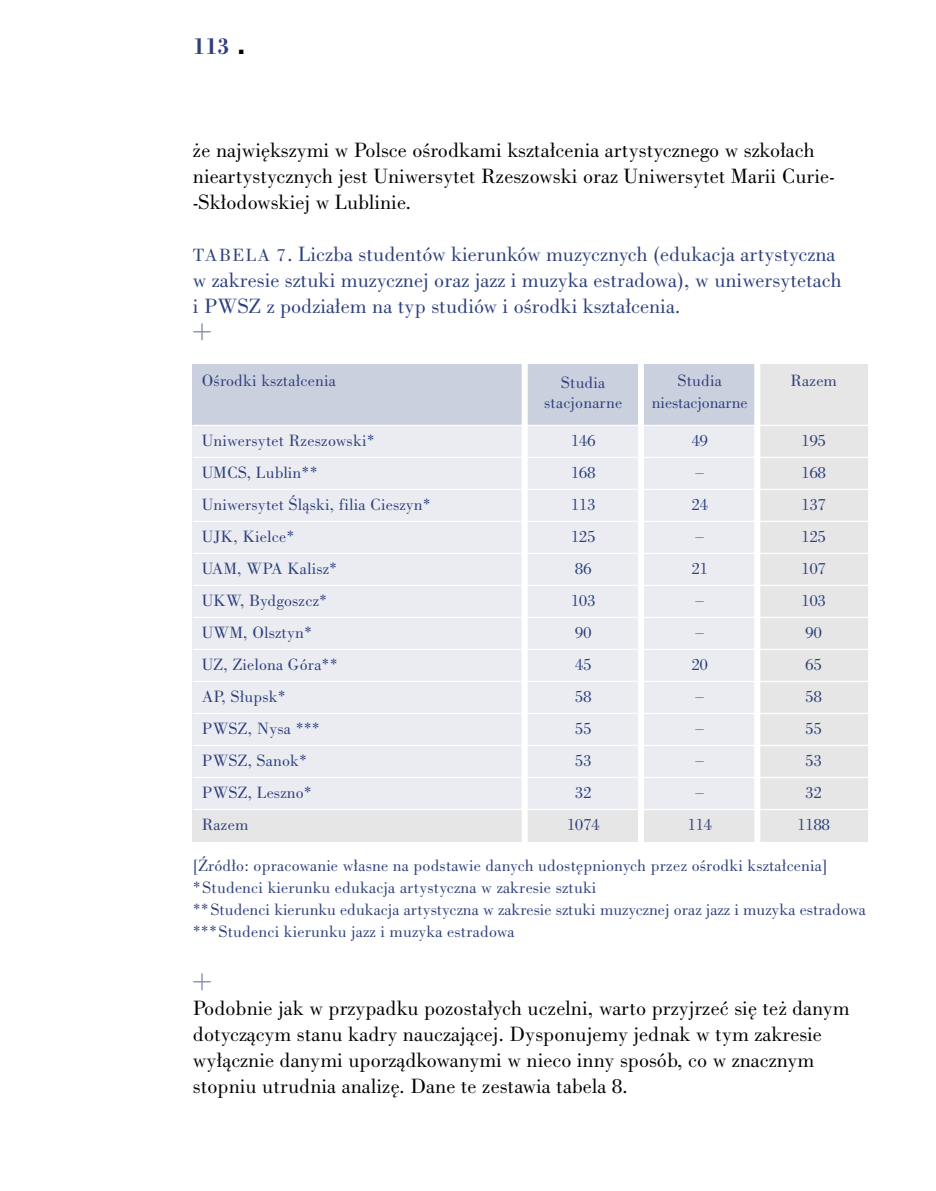
<style>
.page{position:relative;width:936px;height:1191px;background:#fff}
.page>*{position:absolute;margin:0;border:0;box-sizing:border-box;transform-origin:0 0}
.t1{font:44px "Bodoni Ant SCTCE Ligh";color:#828cb1}
.t2{font:600 24px "Bodoni Ant TCE";color:#2d3f7c}
.t3{font:21px/26px "Bodoni Book PL";color:#000}
.t4{font:21px/26px "Bodoni Book PL";color:#2d3f7c}
.t5{font:16.6px/32px "Bodoni Book PL";letter-spacing:.01em;color:#2d3f7c;text-align:center}
.s1{font-family:"DIN Pl";font-weight:900;color:#000}
.s2{font-size:18px}
</style>
<div class="page">
<div style="left:193px;top:365px;width:674px;height:71px;background:#cbd0df"></div>
<div style="left:758px;top:365px;width:109px;height:66px;background:#e6e6e6"></div>
<div style="left:193px;top:809px;width:674px;height:32px;background:#e6e6e6"></div>
<div style="left:193px;top:425px;width:674px;height:384px;background:#eaecf2"></div>
<div style="left:757px;top:425px;width:110px;height:395px;background:#e6e6e6"></div>
<hr style="left:193px;top:457px;width:684px;height:1px;background:#fff">
<hr style="left:193px;top:425px;width:684px;height:1px;background:#fff">
<hr style="left:193px;top:489px;width:684px;height:1px;background:#fff">
<hr style="left:193px;top:521px;width:684px;height:1px;background:#fff">
<hr style="left:193px;top:553px;width:684px;height:1px;background:#fff">
<hr style="left:193px;top:585px;width:684px;height:1px;background:#fff">
<hr style="left:193px;top:617px;width:684px;height:1px;background:#fff">
<hr style="left:193px;top:649px;width:684px;height:1px;background:#fff">
<hr style="left:193px;top:681px;width:684px;height:1px;background:#fff">
<hr style="left:193px;top:713px;width:684px;height:1px;background:#fff">
<hr style="left:193px;top:745px;width:684px;height:1px;background:#fff">
<hr style="left:193px;top:777px;width:684px;height:1px;background:#fff">
<hr style="left:193px;top:809px;width:684px;height:1px;background:#fff">
<div style="left:754px;top:360px;width:6px;height:484px;background:#fff"></div>
<div style="left:638px;top:361px;width:6px;height:484px;background:#fff"></div>
<div style="left:521px;top:361px;width:6px;height:484px;background:#fff"></div>
<h2 class="t2" style="left:193px;top:37px;width:54px">113 <span class="s1">.</span></h2>
<p class="t3" style="left:193px;top:139px;width:643px">˝e najwi´kszymi w Polsce oÊrodkami kszta∏cenia artystycznego w szko∏ach nieartystycznych jest Uniwersytet Rzeszowski oraz Uniwersytet Marii Curie--Sk∏odowskiej w Lublinie.</p>
<p class="t4" style="left:193px;top:243px;width:650px"><span class="s2">TABELA 7</span>. Liczba studentów kierunków muzycznych (edukacja artystyczna w zakresie sztuki muzycznej oraz jazz i muzyka estradowa), w uniwersytetach i PWSZ z podzia∏em na typ studiów i oÊrodki kszta∏cenia.</p>
<h1 class="t1" style="left:191px;top:305px;width:24px">+</h1>
<p class="t5" style="left:202px;top:366px;width:135px">OÊrodki kszta∏cenia</p>
<p class="t5" style="left:202px;top:426px;width:230px;text-align:left">Uniwersytet Rzeszowski*<br>UMCS, Lublin**<br>Uniwersytet Âlàski, filia Cieszyn*<br>UJK, Kielce*<br>UAM, WPA Kalisz*<br>UKW, Bydgoszcz*<br>UWM, Olsztyn*<br>UZ, Zielona Góra**<br>AP, S∏upsk*<br>PWSZ, Nysa ***<br>PWSZ, Sanok*<br>PWSZ, Leszno*<br>Razem</p>
<p class="t5" style="left:544px;top:374px;width:80px;line-height:20px">Studia stacjonarne</p>
<p class="t5" style="left:567px;top:426px;width:34px">146<br>168<br>113<br>125<br>86<br>103<br>90<br>45<br>58<br>55<br>53<br>32<br>1074</p>
<p class="t5" style="left:652px;top:371px;width:97px;line-height:22px">Studia niestacjonarne</p>
<p class="t5" style="left:687px;top:426px;width:26px">49 –<br>24 –<br>21 –<br>–<br>20 –<br>–<br>–<br>–<br>114</p>
<p class="t5" style="left:790px;top:366px;width:48px">Razem</p>
<p class="t5" style="left:797px;top:426px;width:34px">195<br>168<br>137<br>125<br>107<br>103<br>90<br>65<br>58<br>55<br>53<br>32<br>1188</p>
<p class="t5" style="left:193px;top:856px;width:674px;line-height:22px;text-align:left">[èród∏o: opracowanie w∏asne na podstawie danych udost´pnionych przez oÊrodki kszta∏cenia] *Studenci kierunku edukacja artystyczna w zakresie sztuki<br>**Studenci kierunku edukacja artystyczna w zakresie sztuki muzycznej oraz jazz i muzyka estradowa ***Studenci kierunku jazz i muzyka estradowa</p>
<p class="t3" style="left:191px;top:997px;width:660px"><sup>+</sup>Podobnie jak w przypadku pozosta∏ych uczelni, warto przyjrzeç si´ te˝ danym dotyczàcym stanu kadry nauczajàcej. Dysponujemy jednak w tym zakresie wy∏àcznie danymi uporzàdkowanymi w nieco inny sposób, co w znacznym stopniu utrudnia analiz´. Dane te zestawia tabela 8.</p>
</div>
